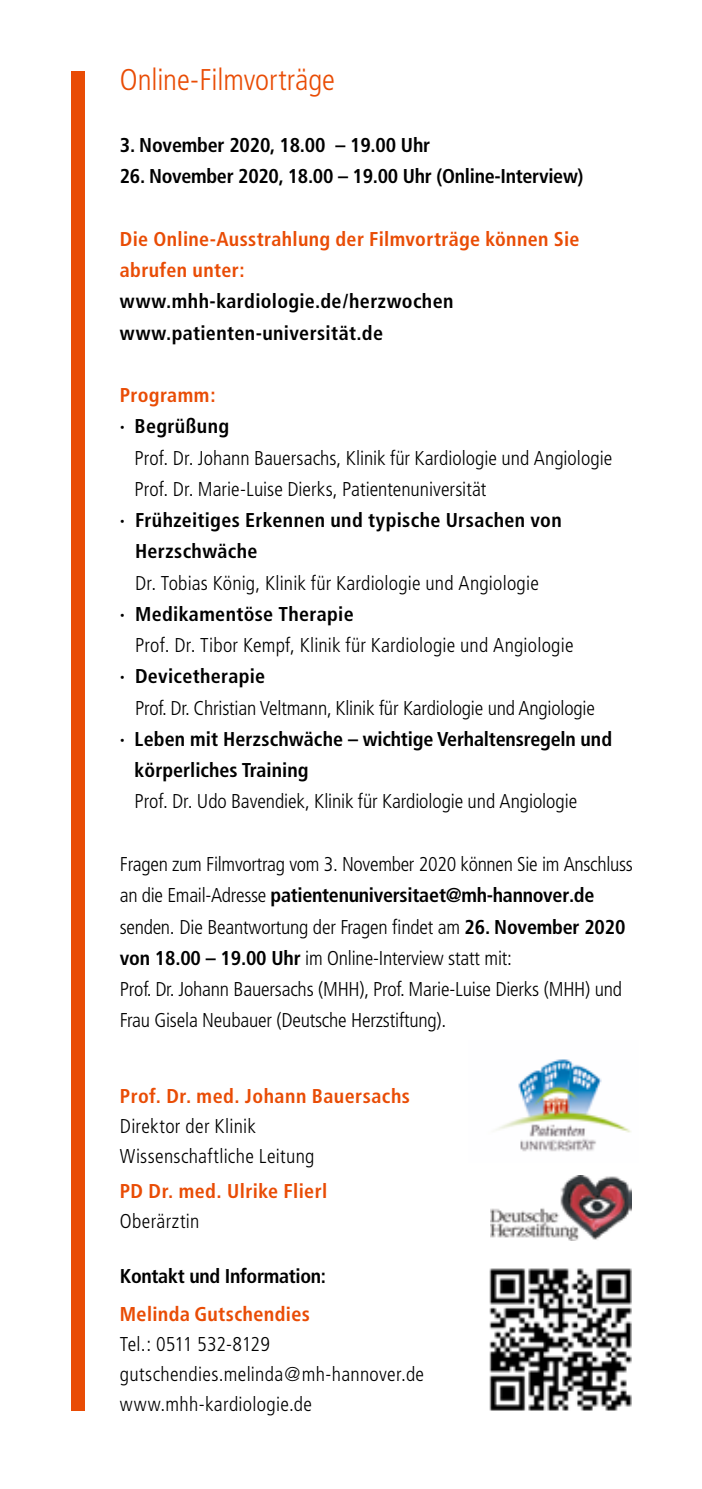
<style>
.page{position:relative;width:702px;height:1489px;background:#fff}
.page>*{position:absolute;margin:0;border:0;box-sizing:border-box;transform-origin:0 0}
.t1{font:300 condensed 30px "Frutiger";letter-spacing:-.005em;color:#e94c05}
.t2{font:300 condensed 20px/31.2px "Frutiger";letter-spacing:-.005em;color:#000}
.t3{font:700 condensed 20px/31.2px "Frutiger";letter-spacing:.01em;color:#000}
.t4{font:300 condensed 20px/30px "Frutiger";letter-spacing:.015em;color:#000}
.t5{font:700 condensed 20px/31.2px "Frutiger";letter-spacing:.02em;color:#e94c05}
.t6{font:700 condensed 20px "Frutiger";letter-spacing:-.015em;color:#000}
.t7{font:700 condensed 20px "Frutiger";letter-spacing:-.01em;color:#000}
.t8{font:700 condensed 20px "Frutiger Neue LT Pro";letter-spacing:.02em;color:#e94c05}
.s1{font-weight:700}
</style>
<div class="page">
<div style="left:71px;top:71px;width:13px;height:1339px;background:#e94c05"></div>
<img style="left:490px;top:1268px;width:141px;height:142px">
<img style="left:496px;top:1059px;width:135px;height:93px">
<img style="left:490px;top:1175px;width:141px;height:65px">
<h1 class="t1" style="left:120px;top:62px;width:217px">Online-Filmvorträge</h1>
<p class="t7" style="left:120px;top:133px;width:312px">3. November 2020, 18.00 – 19.00 Uhr</p>
<p class="t6" style="left:120px;top:164px;width:465px">26. November 2020, 18.00 – 19.00 Uhr (Online-Interview)</p>
<p class="t5" style="left:120px;top:223px;width:461px">Die Online-Ausstrahlung der Filmvorträge können Sie abrufen unter:</p>
<p class="t3" style="left:120px;top:286px;width:335px">www.mhh-kardiologie.de/herzwochen www.patienten-universität.de</p>
<p class="t5" style="left:120px;top:379px;width:97px">Programm:</p>
<p class="t3" style="left:120px;top:411px;width:111px">∙ Begrüßung</p>
<p class="t2" style="left:135px;top:442px;width:479px">Prof. Dr. Johann Bauersachs, Klinik für Kardiologie und Angiologie<br>Prof. Dr. Marie-Luise Dierks, Patientenuniversität</p>
<p class="t3" style="left:135px;top:504px;width:428px;text-indent:-15px">∙ Frühzeitiges Erkennen und typische Ursachen von<br>Herzschwäche</p>
<p class="t2" style="left:135px;top:567px;width:405px">Dr. Tobias König, Klinik für Kardiologie und Angiologie</p>
<p class="t3" style="left:120px;top:598px;width:235px">∙ Medikamentöse Therapie</p>
<p class="t2" style="left:135px;top:630px;width:440px">Prof. Dr. Tibor Kempf, Klinik für Kardiologie und Angiologie</p>
<p class="t3" style="left:120px;top:661px;width:147px">∙ Devicetherapie</p>
<p class="t2" style="left:135px;top:692px;width:461px">Prof. Dr. Christian Veltmann, Klinik für Kardiologie und Angiologie</p>
<p class="t3" style="left:135px;top:723px;width:479px;text-indent:-15px">∙ Leben mit Herzschwäche – wichtige Verhaltensregeln und körperliches Training</p>
<p class="t2" style="left:135px;top:786px;width:444px">Prof. Dr. Udo Bavendiek, Klinik für Kardiologie und Angiologie</p>
<p class="t2" style="left:120px;top:848px;width:514px">Fragen zum Filmvortrag vom 3. November 2020 können Sie im Anschluss an die Email-Adresse <span class="s1">patientenuniversitaet@mh-hannover.de </span>senden. Die Beantwortung der Fragen findet am <span class="s1">26. November 2020 von 18.00 – 19.00 Uhr</span> im Online-Interview statt mit:<br>Prof. Dr. Johann Bauersachs (MHH), Prof. Marie-Luise Dierks (MHH) und Frau Gisela Neubauer (Deutsche Herzstiftung).</p>
<p class="t5" style="left:120px;top:1080px;width:292px">Prof. Dr. med. Johann Bauersachs</p>
<p class="t4" style="left:120px;top:1111px;width:196px">Direktor der Klinik<br>Wissenschaftliche Leitung</p>
<p class="t5" style="left:120px;top:1175px;width:209px">PD Dr. med. Ulrike Flierl</p>
<p class="t4" style="left:120px;top:1206px;width:81px">Oberärztin</p>
<p class="t6" style="left:120px;top:1264px;width:208px">Kontakt und Information:</p>
<p class="t8" style="left:120px;top:1301px;width:191px">Melinda Gutschendies</p>
<p class="t4" style="left:120px;top:1328px;width:306px">Tel.: 0511 532-8129 gutschendies.melinda@mh-hannover.de www.mhh-kardiologie.de</p>
</div>
